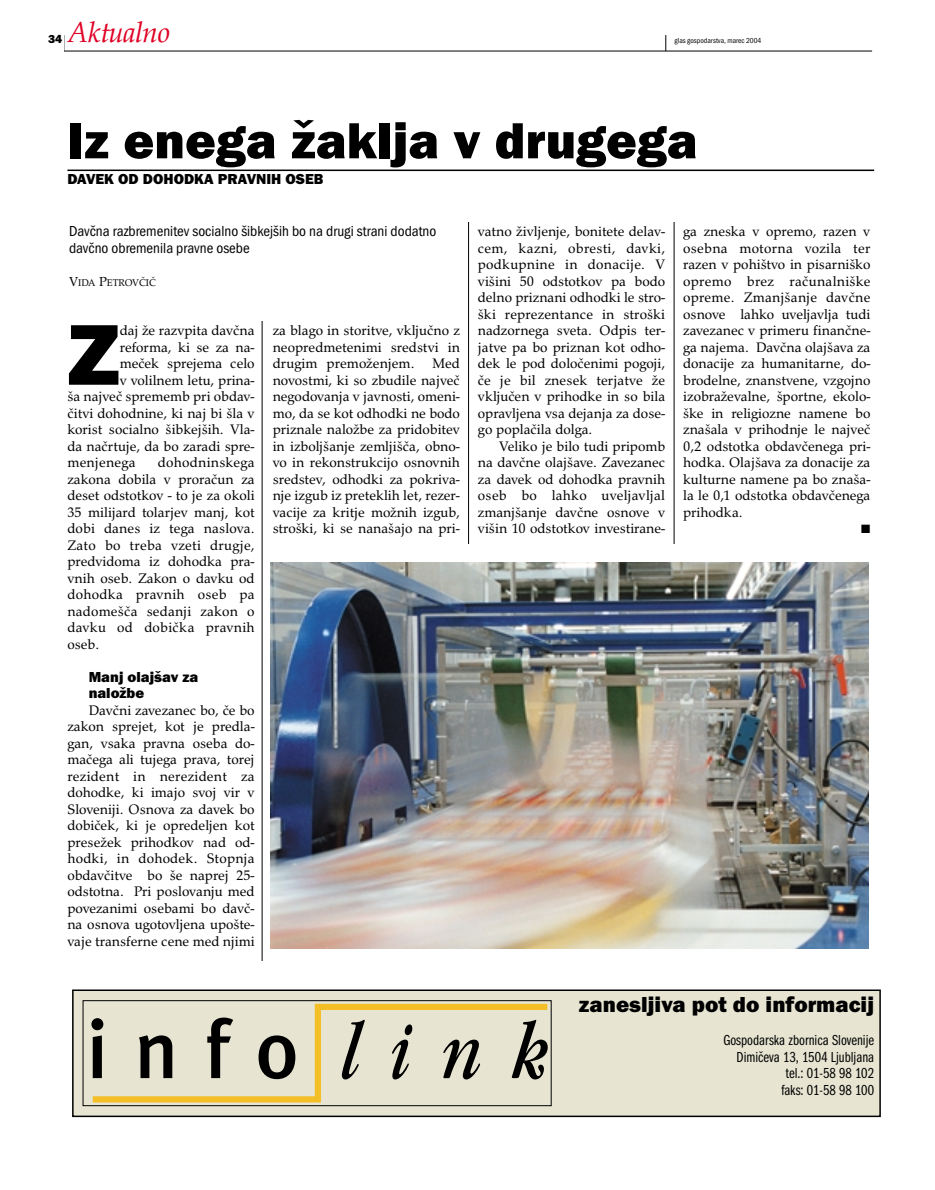
<style>
.page{position:relative;width:935px;height:1190px;background:#fff}
.page>*{position:absolute;margin:0;border:0;box-sizing:border-box;transform-origin:0 0}
.t1{font:89.25px "Franklin Got Itc TEE Heav";color:#000}
.t2{font:52.5px "Franklin Got Itc TEE Heav";color:#000}
.t3{font:italic 30px "URW Palladio TEE";letter-spacing:-.025em;color:#df0024}
.t4{font:22.5px "Franklin Got Itc TEE Heav";color:#000}
.t5{font:condensed 15px/16.5px "Franklin Got Itc TEE";color:#000}
.t6{font:15px/16.5px "Franklin Got Itc TEE Book Comp";color:#000;text-align:right}
.t7{font:15px/16.5px "Franklin Got Itc TEE Heav";color:#000}
.t8{font:14.25px/16.5px "URW Palladio TEE";color:#000;text-align:justify}
.t9{font:14.25px "URW Palladio TEE";letter-spacing:.02em;color:#000}
.t10{font:12px "Franklin Got Itc TEE Heav";color:#000}
.t11{font:12px "Zapf Dingbats";color:#000}
.t12{font:10.2px "URW Palladio TEE";color:#000}
.t13{font:condensed 7.5px "Franklin Got Itc TEE";color:#000}
.s1{font-size:13.5px}
</style>
<div class="page">
<svg style="left:64px;top:35px;width:1px;height:16px"></svg>
<hr style="left:64px;top:51px;width:808px;height:1px;background:#000">
<svg style="left:665px;top:35px;width:1px;height:16px"></svg>
<hr style="left:262px;top:170px;width:1px;height:945px;background:#000">
<hr style="left:468px;top:169px;width:1px;height:947px;background:#000">
<hr style="left:673px;top:171px;width:1px;height:946px;background:#000">
<div style="left:68px;top:169px;width:396px;height:152px;background:#fff"></div>
<div style="left:66px;top:122px;width:809px;height:99px;background:#fff"></div>
<hr style="left:67px;top:169px;width:807px;height:2px;background:#000">
<div style="left:64px;top:961px;width:833px;height:164px;background:#fff"></div>
<div style="left:73px;top:990px;width:807px;height:126px;background:#e7e5d2"></div>
<svg style="left:91px;top:1000px;width:461px;height:105px"></svg>
<div style="left:83px;top:1000px;width:468px;height:105px;border:1px solid #000"></div>
<div style="left:72px;top:989px;width:808px;height:128px;border:2px solid #000"></div>
<div style="left:275px;top:544px;width:616px;height:28px;background:#fff"></div>
<div style="left:270px;top:562px;width:599px;height:404px;background:#fff"></div>
<img style="left:270px;top:562px;width:598px;height:386px">
<h3 class="t3" style="left:68px;top:21px;width:104px">Aktualno</h3>
<p class="t10" style="left:48px;top:34px;width:16px">34</p>
<p class="t13" style="left:674px;top:38px;width:88px">glas gospodarstva, marec 2004</p>
<h2 class="t2" style="left:67px;top:123px;width:631px">Iz enega žaklja v drugega</h2>
<p class="t7" style="left:67px;top:172px;width:257px">DAVEK OD DOHODKA PRAVNIH OSEB</p>
<p class="t5" style="left:69px;top:224px;width:369px">Davčna razbremenitev socialno šibkejših bo na drugi strani dodatno davčno obremenila pravne osebe</p>
<p class="t12" style="left:69px;top:278px;width:88px"><span class="s1">V</span>IDA <span class="s1">P</span>ETROVČIČ</p>
<h1 class="t1" style="left:67px;top:325px;width:54px">Z</h1>
<p class="t8" style="left:120px;top:324px;width:136px">daj že razvpita davčna</p>
<p class="t8" style="left:120px;top:340px;width:136px">reforma, ki se za na-</p>
<p class="t8" style="left:120px;top:357px;width:136px">meček sprejema celo</p>
<p class="t8" style="left:120px;top:373px;width:136px">v volilnem letu, prina-</p>
<p class="t8" style="left:67px;top:390px;width:189px">ša največ sprememb pri obdav-</p>
<p class="t8" style="left:67px;top:406px;width:189px">čitvi dohodnine, ki naj bi šla v</p>
<p class="t8" style="left:67px;top:423px;width:189px">korist socialno šibkejših. Vla-</p>
<p class="t8" style="left:67px;top:439px;width:189px">da načrtuje, da bo zaradi spre-</p>
<p class="t9" style="left:67px;top:457px;width:70px">menjenega</p>
<p class="t8" style="left:67px;top:456px;width:189px;text-indent:90px">dohodninskega zakona dobila v proračun za deset odstotkov - to je za okoli 35 milijard tolarjev manj, kot dobi danes iz tega naslova.<br>Zato bo treba vzeti drugje, predvidoma iz dohodka pra&shy;vnih oseb. Zakon o davku od dohodka pravnih oseb pa nadomešča sedanji zakon o davku od dobička pravnih oseb.</p>
<p class="t7" style="left:89px;top:670px;width:111px">Manj olajšav za naložbe</p>
<p class="t8" style="left:67px;top:703px;width:189px;text-indent:21px">Davčni zavezanec bo, če bo zakon sprejet, kot je predla&shy;gan, vsaka pravna oseba do&shy;mačega ali tujega prava, torej rezident in nerezident za dohodke, ki imajo svoj vir v Sloveniji. Osnova za davek bo dobiček, ki je opredeljen kot presežek prihodkov nad od&shy;hodki, in dohodek. Stopnja obdavčitve bo še naprej 25- odstotna. Pri poslovanju med povezanimi osebami bo davč&shy;na osnova ugotovljena upošte&shy;vaje transferne cene med njimi</p>
<p class="t8" style="left:273px;top:324px;width:189px">za blago in storitve, vključno z neopredmetenimi sredstvi in drugim premoženjem.</p>
<p class="t8" style="left:273px;top:357px;width:189px;text-indent:160px">Med novostmi, ki so zbudile največ negodovanja v javnosti, omeni&shy;mo, da se kot odhodki ne bodo priznale naložbe za pridobitev in izboljšanje zemljišča, obno&shy;vo in rekonstrukcijo osnovnih sredstev, odhodki za pokriva&shy;nje izgub iz preteklih let, rezer&shy;vacije za kritje možnih izgub, stroški, ki se nanašajo na pri-</p>
<p class="t8" style="left:478px;top:225px;width:189px">vatno življenje, bonitete delav&shy;cem, kazni, obresti, davki, podkupnine in donacije. V višini 50 odstotkov pa bodo delno priznani odhodki le stro&shy;ški reprezentance in stroški nadzornega sveta. Odpis ter&shy;jatve pa bo priznan kot odho&shy;dek le pod določenimi pogoji, če je bil znesek terjatve že vključen v prihodke in so bila opravljena vsa dejanja za dose&shy;go poplačila dolga.</p>
<p class="t8" style="left:478px;top:439px;width:189px;text-indent:21px">Veliko je bilo tudi pripomb na davčne olajšave. Zavezanec za davek od dohodka pravnih oseb bo lahko uveljavljal zmanjšanje davčne osnove v višin 10 odstotkov investirane-</p>
<p class="t8" style="left:683px;top:225px;width:189px">ga zneska v opremo, razen v osebna motorna vozila ter razen v pohištvo in pisarniško opremo brez računalniške opreme. Zmanjšanje davčne osnove lahko uveljavlja tudi zavezanec v primeru finančne&shy;ga najema. Davčna olajšava za donacije za humanitarne, do&shy;brodelne, znanstvene, vzgojno izobraževalne, športne, ekolo&shy;ške in religiozne namene bo znašala v prihodnje le največ 0,2 odstotka obdavčenega pri&shy;hodka. Olajšava za donacije za kulturne namene pa bo znaša&shy;la le 0,1 odstotka obdavčenega prihodka.</p>
<p class="t11" style="left:861px;top:523px;width:11px">■</p>
<h3 class="t4" style="left:579px;top:996px;width:296px">zanesljiva pot do informacij</h3>
<p class="t6" style="left:723px;top:1033px;width:152px">Gospodarska zbornica Slovenije<br>Dimičeva 13, 1504 Ljubljana tel.: 01-58 98 102<br>faks: 01-58 98 100</p>
</div>
